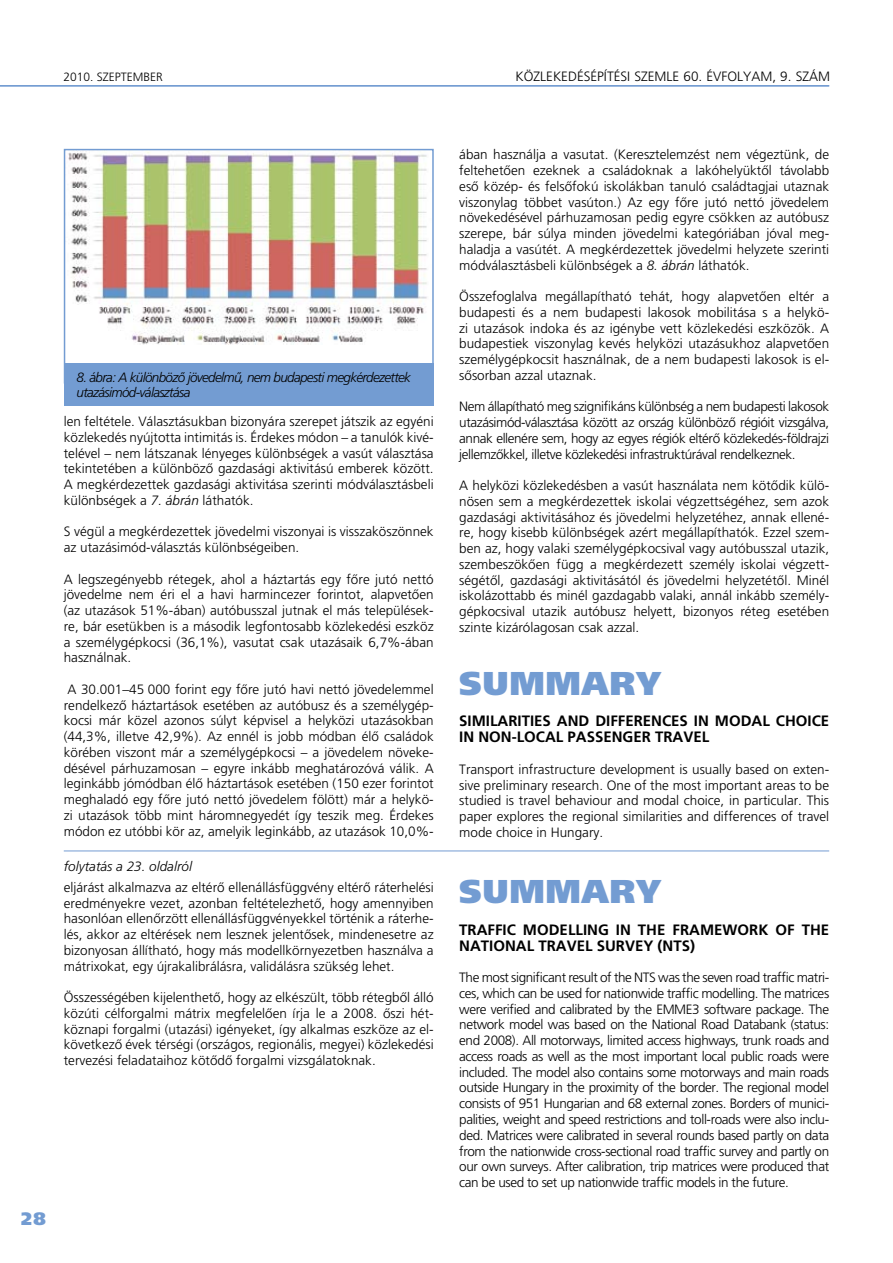
<style>
.page{position:relative;width:893px;height:1263px;background:#fff}
.page>*{position:absolute;margin:0;border:0;box-sizing:border-box;transform-origin:0 0}
.t1{font:900 33px "Frutiger H";letter-spacing:.02em;color:#739cd2}
.t2{font:900 18px "Frutiger H";color:#739cd2}
.t3{font:700 15px/15.8px "Frutiger H";color:#000}
.t4{font:300 13.5px/15.8px "Frutiger H";color:#000;text-align:justify}
.t5{font:italic 300 13.5px/15px "Frutiger H";letter-spacing:-.05em;color:#000}
.t6{font:italic 300 13.5px "Frutiger H";color:#000}
.t7{font:300 12px "Frutiger H";color:#000}
.s1{font-style:italic}
</style>
<div class="page">
<hr style="left:0;top:85px;width:829px;height:2px;background:#739cd2">
<img style="left:68px;top:152px;width:359px;height:193px">
<div style="left:64px;top:149px;width:370px;height:235px;border:2px solid #739cd2"></div>
<div style="left:64px;top:363px;width:370px;height:43px;background:#739cd2"></div>
<hr style="left:64px;top:850px;width:765px;height:1px;background:#739cd2">
<p class="t7" style="left:63px;top:70px;width:41px">2010. szeptem</p>
<p class="t7" style="left:143px;top:70px;width:21px">ber</p>
<p class="t4" style="left:515px;top:69px;width:200px">KÖZLEKEDÉSÉPÍTÉSI SZEMLE 60. évfolyam</p>
<p class="t4" style="left:772px;top:69px;width:33px">, 9. szám</p>
<p class="t5" style="left:77px;top:370px;width:336px">8. ábra: A különbözô jövedelmû, nem budapesti megkérdezettek utazásimód-választása</p>
<p class="t4" style="left:64px;top:413px;width:371px">len feltétele. Választásukban bizonyára szerepet játszik az egyéni közlekedés nyújtotta intimitás is. Érdekes módon – a tanulók kivé&shy;telével – nem látszanak lényeges különbségek a vasút választása tekintetében a különbözô gazdasági aktivitású emberek között.<br>A megkérdezettek gazdasági aktivitása szerinti módválasztásbeli különbségek a <span class="s1">7. ábrán</span> láthatók.</p>
<p class="t4" style="left:64px;top:524px;width:371px">S végül a megkérdezettek jövedelmi viszonyai is visszaköszönnek az utazásimód-választás különbségeiben.</p>
<p class="t4" style="left:64px;top:571px;width:371px">A legszegényebb rétegek, ahol a háztartás egy fôre jutó nettó jövedelme nem éri el a havi harmincezer forintot, alapvetôen (az utazások 51%-ában) autóbusszal jutnak el más települések&shy;re, bár esetükben is a második legfontosabb közlekedési eszköz a személygépkocsi (36,1%), vasutat csak utazásaik 6,7%-ában használnak.</p>
<p class="t4" style="left:64px;top:681px;width:371px">A 30.001–45 000 forint egy fôre jutó havi nettó jövedelemmel rendelkezô háztartások esetében az autóbusz és a személygép&shy;kocsi már közel azonos súlyt képvisel a helyközi utazásokban (44,3%, illetve 42,9%). Az ennél is jobb módban élô családok körében viszont már a személygépkocsi – a jövedelem növeke&shy;désével párhuzamosan – egyre inkább meghatározóvá válik. A leginkább jómódban élô háztartások esetében (150 ezer forintot meghaladó egy fôre jutó nettó jövedelem fölött) már a helykö&shy;zi utazások több mint háromnegyedét így teszik meg. Érdekes módon ez utóbbi kör az, amelyik leginkább, az utazások 10,0%-</p>
<p class="t6" style="left:64px;top:858px;width:130px">folytatás a 23. oldalról</p>
<p class="t4" style="left:64px;top:879px;width:371px">eljárást alkalmazva az eltérô ellenállásfüggvény eltérô ráterhelési eredményekre vezet, azonban feltételezhetô, hogy amennyiben hasonlóan ellenôrzött ellenállásfüggvényekkel történik a ráterhe&shy;lés, akkor az eltérések nem lesznek jelentôsek, mindenesetre az bizonyosan állítható, hogy más modellkörnyezetben használva a mátrixokat, egy újrakalibrálásra, validálásra szükség lehet.</p>
<p class="t4" style="left:64px;top:989px;width:371px">Összességében kijelenthetô, hogy az elkészült, több rétegbôl álló közúti célforgalmi mátrix megfelelôen írja le a 2008. ôszi hét&shy;köznapi forgalmi (utazási) igényeket, így alkalmas eszköze az el&shy;következô évek térségi (országos, regionális, megyei) közlekedési tervezési feladataihoz kötôdô forgalmi vizsgálatoknak.</p>
<h2 class="t2" style="left:21px;top:1208px;width:26px">28</h2>
<p class="t4" style="left:459px;top:147px;width:371px">ában használja a vasutat. (Keresztelemzést nem végeztünk, de feltehetôen ezeknek a családoknak a lakóhelyüktôl távolabb esô közép- és felsôfokú iskolákban tanuló családtagjai utaznak viszonylag többet vasúton.) Az egy fôre jutó nettó jövedelem növekedésével párhuzamosan pedig egyre csökken az autóbusz szerepe, bár súlya minden jövedelmi kategóriában jóval meg&shy;haladja a vasútét. A megkérdezettek jövedelmi helyzete szerinti módválasztásbeli különbségek a <span class="s1">8. ábrán</span> láthatók.</p>
<p class="t4" style="left:459px;top:289px;width:371px">Összefoglalva megállapítható tehát, hogy alapvetôen eltér a budapesti és a nem budapesti lakosok mobilitása s a helykö&shy;zi utazások indoka és az igénybe vett közlekedési eszközök. A budapestiek viszonylag kevés helyközi utazásukhoz alapvetôen személygépkocsit használnak, de a nem budapesti lakosok is el&shy;sôsorban azzal utaznak.</p>
<p class="t4" style="left:459px;top:399px;width:371px">Nem állapítható meg szignifikáns különbség a nem budapesti lakosok utazásimód-választása között az ország különbözô régióit vizsgálva, annak ellenére sem, hogy az egyes régiók eltérô közlekedés-földrajzi jellemzôkkel, illetve közlekedési infrastruktúrával rendelkeznek.</p>
<p class="t4" style="left:459px;top:478px;width:371px">A helyközi közlekedésben a vasút használata nem kötôdik külö&shy;nösen sem a megkérdezettek iskolai végzettségéhez, sem azok gazdasági aktivitásához és jövedelmi helyzetéhez, annak ellené&shy;re, hogy kisebb különbségek azért megállapíthatók. Ezzel szem&shy;ben az, hogy valaki személygépkocsival vagy autóbusszal utazik, szembeszökôen függ a megkérdezett személy iskolai végzett&shy;ségétôl, gazdasági aktivitásától és jövedelmi helyzetétôl. Minél iskolázottabb és minél gazdagabb valaki, annál inkább személy&shy;gépkocsival utazik autóbusz helyett, bizonyos réteg esetében szinte kizárólagosan csak azzal.</p>
<h1 class="t1" style="left:459px;top:663px;width:203px">SUMMARY</h1>
<p class="t3" style="left:459px;top:713px;width:371px">SIMILARITIES AND DIFFERENCES IN MODAL CHOICE<br>IN NON-LOCAL PASSENGER TRAVEL</p>
<p class="t4" style="left:459px;top:761px;width:371px">Transport infrastructure development is usually based on exten&shy;sive preliminary research. One of the most important areas to be studied is travel behaviour and modal choice, in particular. This paper explores the regional similarities and differences of travel mode choice in Hungary.</p>
<h1 class="t1" style="left:459px;top:872px;width:203px">SUMMARY</h1>
<p class="t3" style="left:459px;top:922px;width:371px">TRAFFIC MODELLING IN THE FRAMEWORK OF THE<br>NATIONAL TRAVEL SURVEY (NTS</p>
<p class="t3" style="left:690px;top:937px;width:6px">)</p>
<p class="t4" style="left:459px;top:970px;width:371px">The most significant result of the NTS was the seven road traffic matri&shy;ces, which can be used for nationwide traffic modelling. The matrices were verified and calibrated by the EMME3 software package. The network model was based on the National Road Databank (status: end 2008). All motorways, limited access highways, trunk roads and access roads as well as the most important local public roads were included. The model also contains some motorways and main roads outside Hungary in the proximity of the border. The regional model consists of 951 Hungarian and 68 external zones. Borders of munici&shy;palities, weight and speed restrictions and toll-roads were also inclu&shy;ded. Matrices were calibrated in several rounds based partly on data from the nationwide cross-sectional road traffic survey and partly on our own surveys. After calibration, trip matrices were produced that can be used to set up nationwide traffic models in the future.</p>
</div>
